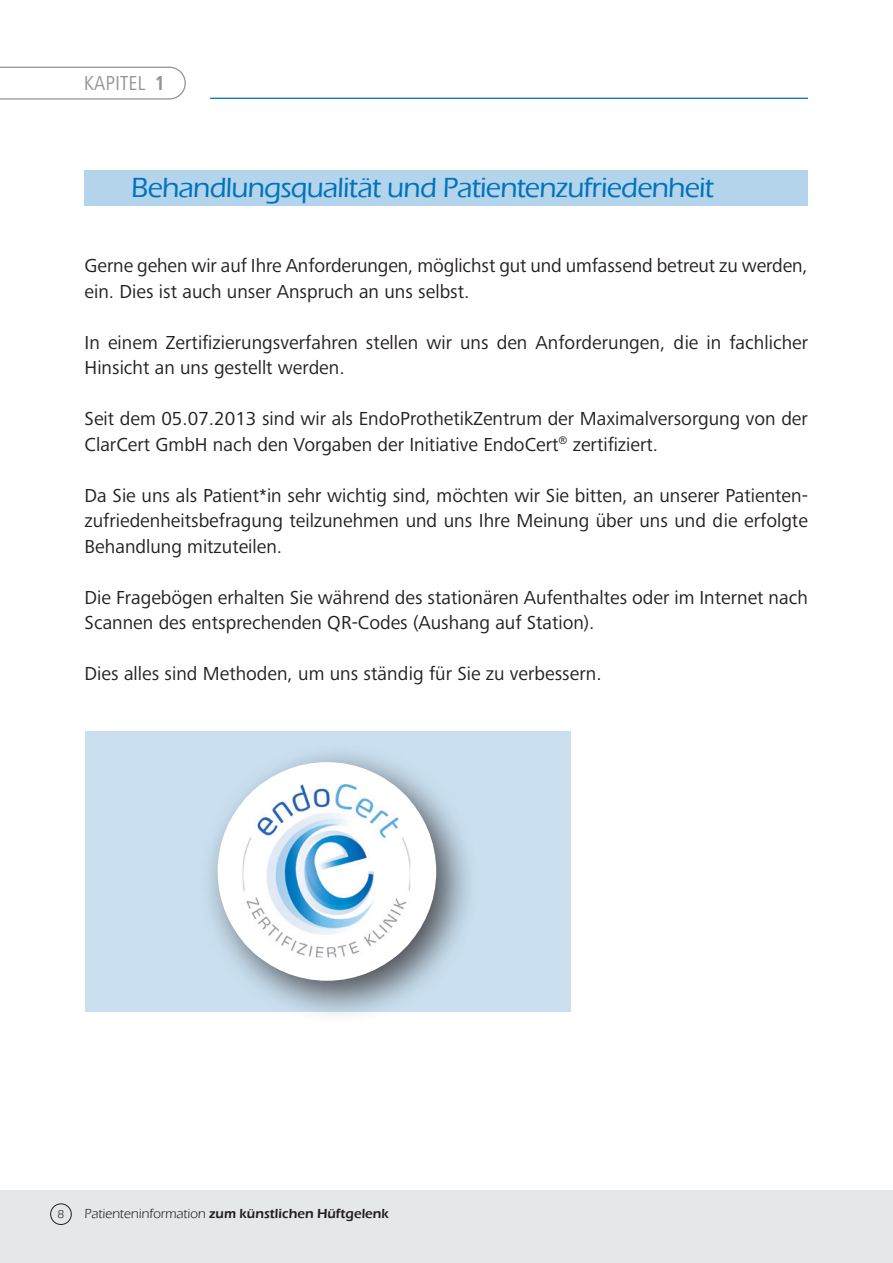
<style>
.page{position:relative;width:893px;height:1263px;background:#fff}
.page>*{position:absolute;margin:0;border:0;box-sizing:border-box;transform-origin:0 0}
.t1{font:500 28.5px "Eras ITC";letter-spacing:-.025em;color:#0073bc}
.t2{font:condensed 21px "Frutiger Next Pro";color:#939598}
.t3{font:19.5px/25.5px "Frutiger Next Pro";color:#231f20}
.t4{font:600 13.5px "Eras ITC";color:#231f20}
.t5{font:12px "ITC Eras LT";color:#231f20}
.s1{font-weight:700}
.s2{font-family:"ITC Eras LT";font-weight:400}
</style>
<div class="page">
<svg style="left:0;top:66px;width:186px;height:34px"></svg>
<div style="left:0;top:1190px;width:893px;height:73px;background:#e6e7e9"></div>
<hr style="left:210px;top:98px;width:598px;height:1px;background:#0073bc">
<div style="left:50px;top:1203px;width:22px;height:22px;border:1px solid #231f20;border-radius:50%"></div>
<div style="left:85px;top:170px;width:723px;height:36px;background:#b3d4ea"></div>
<div style="left:85px;top:731px;width:486px;height:281px;background:#cae0f0"></div>
<div style="left:199px;top:743px;width:281px;height:281px;background:#231f20;opacity:.75"></div>
<div style="left:218px;top:762px;width:218px;height:219px;background:#fff;border-radius:50%"></div>
<img style="left:243px;top:784px;width:167px;height:173px">
<p class="t2" style="left:84px;top:71px;width:83px">KAPITEL <span class="s1">1</span></p>
<h1 class="t1" style="left:131px;top:172px;width:584px">Behandlungsqualität und Patientenzufriedenheit</h1>
<p class="t3" style="left:85px;top:253px;width:725px">Gerne gehen wir auf Ihre Anforderungen, möglichst gut und umfassend betreut zu werden, ein. Dies ist auch unser Anspruch an uns selbst.</p>
<p class="t3" style="left:85px;top:329px;width:725px">In einem Zertifizierungsverfahren stellen wir uns den Anforderungen, die in fachlicher<br>Hinsicht an uns gestellt werden.</p>
<p class="t3" style="left:85px;top:406px;width:725px">Seit dem 05.07.2013 sind wir als EndoProthetikZentrum der Maximalversorgung von der<br>ClarCert GmbH nach den Vorgaben der Initiative EndoCert<sup>®</sup> zertifiziert.</p>
<p class="t3" style="left:85px;top:482px;width:725px;text-align:justify">Da Sie uns als Patient*in sehr wichtig sind, möchten wir Sie bitten, an unserer Patienten&shy;zufriedenheitsbefragung teilzunehmen und uns Ihre Meinung über uns und die erfolgte Behandlung mitzuteilen.</p>
<p class="t3" style="left:85px;top:584px;width:725px">Die Fragebögen erhalten Sie während des stationären Aufenthaltes oder im Internet nach<br>Scannen des entsprechenden QR-Codes (Aushang auf Station).</p>
<p class="t3" style="left:85px;top:661px;width:518px">Dies alles sind Methoden, um uns ständig für Sie zu verbessern.</p>
<p class="t5" style="left:58px;top:1208px;width:8px">8</p>
<p class="t4" style="left:85px;top:1206px;width:306px"><span class="s2">Patienteninformation</span> zum künstlichen Hüftgelenk</p>
</div>
